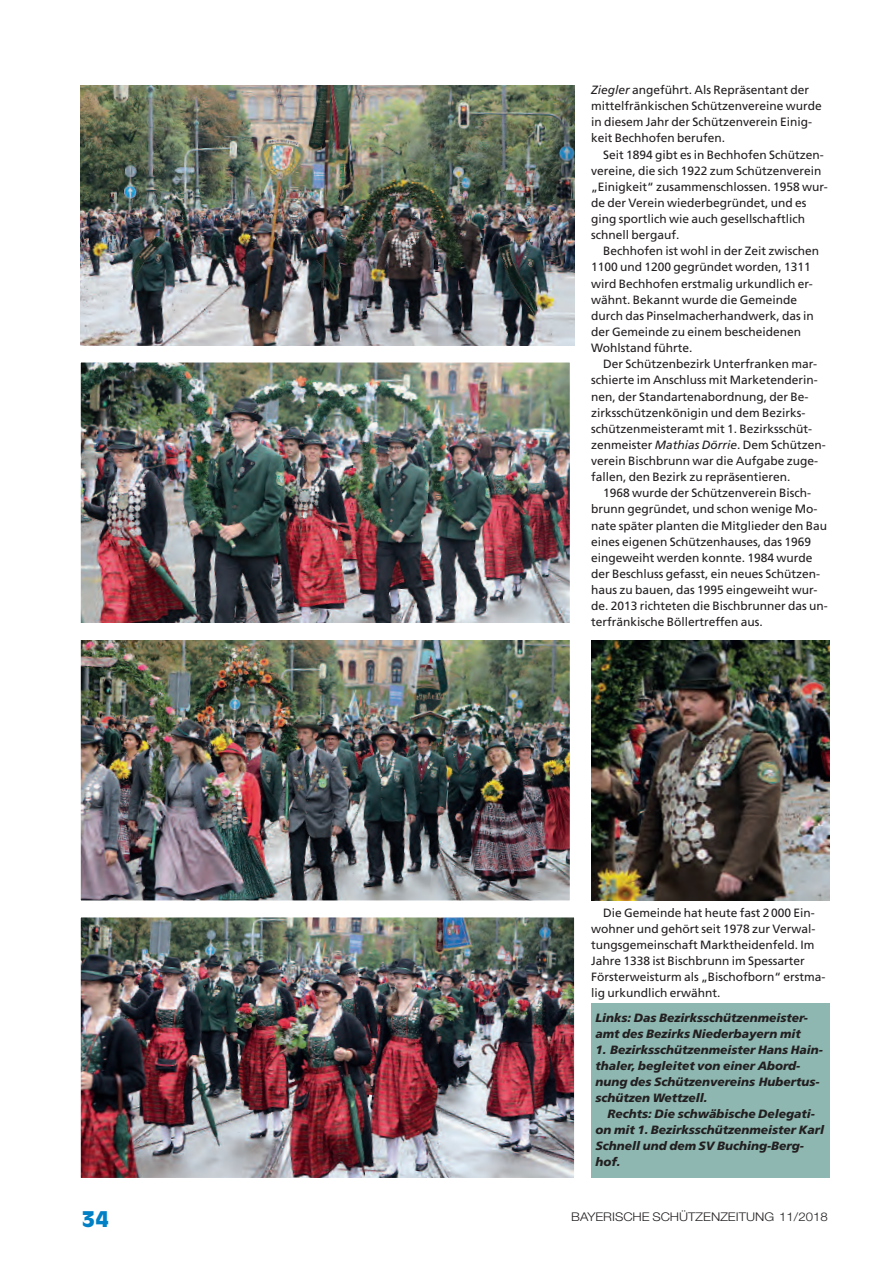
<style>
.page{position:relative;width:893px;height:1263px;background:#fff}
.page>*{position:absolute;margin:0;border:0;box-sizing:border-box;transform-origin:0 0}
.t1{font:900 21px "Antique Olive LT";color:#0080c5}
.t2{font:12px/16.2px "Frutiger LT";color:#231f20}
.t3{font:italic 900 12px/15.9px "Frutiger LT";color:#231f20}
.t4{font:300 12px "Helvetica Neue LT";color:#231f20;scale:1.1 1}
.s1{font-style:italic}
</style>
<div class="page">
<img style="left:82px;top:363px;width:487px;height:259px">
<div style="left:79px;top:360px;width:493px;height:265px;border:2px solid #fff"></div>
<img style="left:82px;top:641px;width:487px;height:258px">
<div style="left:79px;top:638px;width:493px;height:264px;border:2px solid #fff"></div>
<img style="left:82px;top:918px;width:491px;height:259px">
<div style="left:79px;top:915px;width:497px;height:265px;border:2px solid #fff"></div>
<img style="left:81px;top:85px;width:493px;height:260px">
<div style="left:591px;top:1003px;width:238px;height:175px;background:#8db7b0"></div>
<img style="left:591px;top:640px;width:238px;height:260px">
<p class="t2" style="left:591px;top:83px;width:232px"><span class="s1">Ziegler</span> angeführt. Als Repräsentant der mittelfränkischen Schützenvereine wurde in diesem Jahr der Schützenverein Einig&shy;keit Bechhofen berufen.</p>
<p class="t2" style="left:591px;top:147px;width:238px;text-indent:12px">Seit 1894 gibt es in Bechhofen Schützen&shy;vereine, die sich 1922 zum Schützenverein „Einigkeit“ zusammenschlossen. 1958 wur&shy;de der Verein wiederbegründet, und es ging sportlich wie auch gesellschaftlich schnell bergauf.</p>
<p class="t2" style="left:591px;top:244px;width:230px;text-indent:12px">Bechhofen ist wohl in der Zeit zwischen 1100 und 1200 gegründet worden, 1311 wird Bechhofen erstmalig urkundlich er&shy;wähnt. Bekannt wurde die Gemeinde durch das Pinselmacherhandwerk, das in der Gemeinde zu einem bescheidenen Wohlstand führte.</p>
<p class="t2" style="left:591px;top:357px;width:236px;text-indent:12px">Der Schützenbezirk Unterfranken mar&shy;schierte im Anschluss mit Marketenderin&shy;nen, der Standartenabordnung, der Be&shy;zirksschützenkönigin und dem Bezirks&shy;schützenmeisteramt mit 1. Bezirksschüt&shy;zenmeister <span class="s1">Mathias Dörrie</span>. Dem Schützen&shy;verein Bischbrunn war die Aufgabe zuge&shy;fallen, den Bezirk zu repräsentieren.</p>
<p class="t2" style="left:591px;top:486px;width:238px;text-indent:12px">1968 wurde der Schützenverein Bisch&shy;brunn gegründet, und schon wenige Mo&shy;nate später planten die Mitglieder den Bau eines eigenen Schützenhauses, das 1969 eingeweiht werden konnte. 1984 wurde der Beschluss gefasst, ein neues Schützen&shy;haus zu bauen, das 1995 eingeweiht wur&shy;de. 2013 richteten die Bischbrunner das un&shy;terfränkische Böllertreffen aus.</p>
<p class="t2" style="left:591px;top:905px;width:236px;text-indent:12px">Die Gemeinde hat heute fast 2000 Ein&shy;wohner und gehört seit 1978 zur Verwal&shy;tungsgemeinschaft Marktheidenfeld. Im Jahre 1338 ist Bischbrunn im Spessarter Försterweisturm als „Bischofborn“ erstma&shy;lig urkundlich erwähnt.</p>
<p class="t3" style="left:596px;top:1011px;width:214px">Links: Das Bezirksschützenmeister&shy;amt des Bezirks Niederbayern mit</p>
<p class="t3" style="left:596px;top:1043px;width:229px">1. Bezirksschützenmeister Hans Hain&shy;thaler, begleitet von einer Abord&shy;nung des Schützenvereins Hubertus&shy;schützen Wettzell.</p>
<p class="t3" style="left:596px;top:1107px;width:230px;text-indent:12px">Rechts: Die schwäbische Delegati&shy;on mit 1. Bezirksschützenmeister Karl<br>Schnell und dem SV Buching-Berg&shy;hof.</p>
<h1 class="t1" style="left:82px;top:1211px;width:28px">34</h1>
<p class="t4" style="left:571px;top:1213px;width:235px">BAYERISCHE SCHÜTZENZEITUNG 11/2018</p>
</div>
